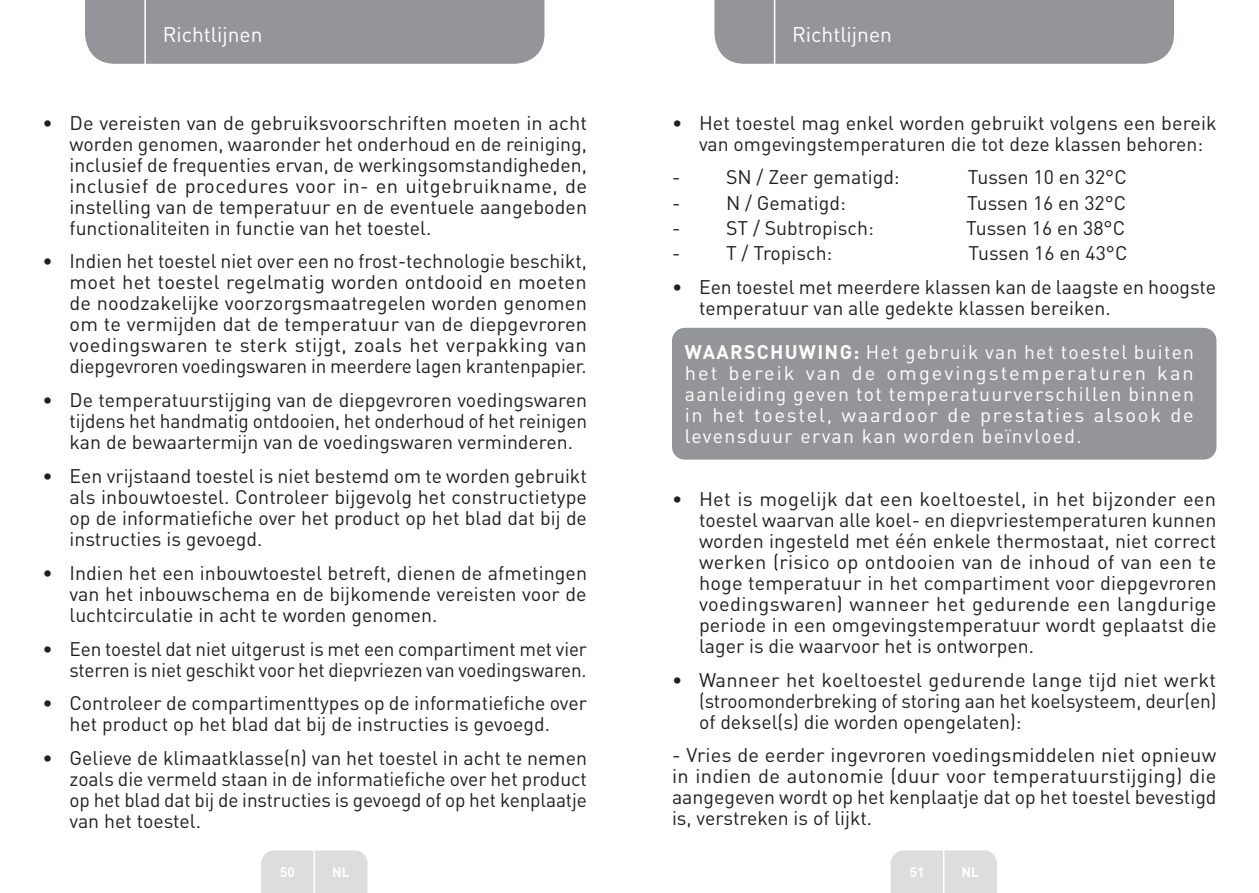
<style>
.page{position:relative;width:1259px;height:893px;background:#fff}
.page>*{position:absolute;margin:0;border:0;box-sizing:border-box;transform-origin:0 0}
.t1{font:21px "DIN Pro";color:#fff}
.Large_Text__3_2_mm{font:19.5px/21px "DIN Pro";color:#231f20;text-align:justify}
.Large_Text__3_2_mm-2{font:19.5px/21px "DIN Pro";letter-spacing:.07em;color:#fff;text-align:justify}
.t2{font:700 13.5px "DIN Pro";color:#fff}
.s1{font-weight:700}
</style>
<div class="page">
<div style="left:85px;top:0;width:459px;height:64px;background:#939598"></div>
<div style="left:714px;top:0;width:460px;height:64px;background:#939598"></div>
<div style="left:261px;top:850px;width:106px;height:43px;background:#dcdddf"></div>
<div style="left:890px;top:850px;width:107px;height:43px;background:#dcdddf"></div>
<hr style="left:313px;top:833px;width:2px;height:60px;background:#fff">
<hr style="left:943px;top:833px;width:1px;height:60px;background:#fff">
<hr style="left:144px;top:0;width:2px;height:66px;background:#fff">
<hr style="left:774px;top:0;width:1px;height:66px;background:#fff">
<div style="left:672px;top:328px;width:544px;height:132px;background:#939598;border-radius:13px"></div>
<p class="t1" style="left:163px;top:20px;width:101px">Richtlijnen</p>
<p class="t1" style="left:792px;top:20px;width:101px">Richtlijnen</p>
<p class="Large_Text__3_2_mm" style="left:70px;top:111px;width:519px;text-indent:-27px">• De vereisten van de gebruiksvoorschriften moeten in acht worden genomen, waaronder het onderhoud en de reiniging, inclusief de frequenties ervan, de werkingsomstandigheden, inclusief de procedures voor in- en uitgebruikname, de instelling van de temperatuur en de eventuele aangeboden functionaliteiten in functie van het toestel.</p>
<p class="Large_Text__3_2_mm" style="left:70px;top:250px;width:519px;text-indent:-27px">• Indien het toestel niet over een no frost-technologie beschikt, moet het toestel regelmatig worden ontdooid en moeten de noodzakelijke voorzorgsmaatregelen worden genomen om te vermijden dat de temperatuur van de diepgevroren voedingswaren te sterk stijgt, zoals het verpakking van diepgevroren voedingswaren in meerdere lagen krantenpapier.</p>
<p class="Large_Text__3_2_mm" style="left:70px;top:389px;width:519px;text-indent:-27px">• De temperatuurstijging van de diepgevroren voedingswaren tijdens het handmatig ontdooien, het onderhoud of het reinigen kan de bewaartermijn van de voedingswaren verminderen.</p>
<p class="Large_Text__3_2_mm" style="left:70px;top:465px;width:519px;text-indent:-27px">• Een vrijstaand toestel is niet bestemd om te worden gebruikt als inbouwtoestel. Controleer bijgevolg het constructietype op de informatiefiche over het product op het blad dat bij de instructies is gevoegd.</p>
<p class="Large_Text__3_2_mm" style="left:70px;top:561px;width:519px;text-indent:-27px">• Indien het een inbouwtoestel betreft, dienen de afmetingen van het inbouwschema en de bijkomende vereisten voor de luchtcirculatie in acht te worden genomen.</p>
<p class="Large_Text__3_2_mm" style="left:43px;top:637px;width:546px;text-align:right">• Een toestel dat niet uitgerust is met een compartiment met vier sterren is niet geschikt voor het diepvriezen van voedingswaren.</p>
<p class="Large_Text__3_2_mm" style="left:43px;top:692px;width:546px;text-align:center">• Controleer de compartimenttypes op de informatiefiche over het product op het blad dat bij de instructies is gevoegd.</p>
<p class="Large_Text__3_2_mm" style="left:70px;top:747px;width:519px;text-indent:-27px">• Gelieve de klimaatklasse(n) van het toestel in acht te nemen zoals die vermeld staan in de informatiefiche over het product op het blad dat bij de instructies is gevoegd of op het kenplaatje van het toestel.</p>
<p class="Large_Text__3_2_mm" style="left:699px;top:111px;width:519px;text-indent:-27px">• Het toestel mag enkel worden gebruikt volgens een bereik van omgevingstemperaturen die tot deze klassen behoren:</p>
<p class="Large_Text__3_2_mm" style="left:672px;top:166px;width:229px">- SN / Zeer gematigd:</p>
<p class="Large_Text__3_2_mm" style="left:967px;top:166px;width:160px">Tussen 10 en 32°C</p>
<p class="Large_Text__3_2_mm" style="left:672px;top:191px;width:175px">- N / Gematigd:</p>
<p class="Large_Text__3_2_mm" style="left:967px;top:191px;width:160px">Tussen 16 en 32°C</p>
<p class="Large_Text__3_2_mm" style="left:672px;top:217px;width:203px">- ST / Subtropisch:</p>
<p class="Large_Text__3_2_mm" style="left:966px;top:217px;width:160px">Tussen 16 en 38°C</p>
<p class="Large_Text__3_2_mm" style="left:672px;top:242px;width:162px">- T / Tropisch:</p>
<p class="Large_Text__3_2_mm" style="left:968px;top:242px;width:160px">Tussen 16 en 43°C</p>
<p class="Large_Text__3_2_mm" style="left:699px;top:276px;width:519px;text-indent:-27px">• Een toestel met meerdere klassen kan de laagste en hoogste temperatuur van alle gedekte klassen bereiken.</p>
<p class="Large_Text__3_2_mm-2" style="left:685px;top:341px;width:511px"><span class="s1">WAARSCHUWING:</span> Het gebruik van het toestel buiten het bereik van de omgevingstemperaturen kan aanleiding geven tot temperatuurverschillen binnen in het toestel, waardoor de prestaties alsook de levensduur ervan kan worden beïnvloed.</p>
<p class="Large_Text__3_2_mm" style="left:699px;top:487px;width:519px;text-indent:-27px">• Het is mogelijk dat een koeltoestel, in het bijzonder een toestel waarvan alle koel- en diepvriestemperaturen kunnen worden ingesteld met één enkele thermostaat, niet correct werken (risico op ontdooien van de inhoud of van een te hoge temperatuur in het compartiment voor diepgevroren voedingswaren) wanneer het gedurende een langdurige periode in een omgevingstemperatuur wordt geplaatst die lager is die waarvoor het is ontworpen.</p>
<p class="Large_Text__3_2_mm" style="left:699px;top:668px;width:519px;text-indent:-27px">• Wanneer het koeltoestel gedurende lange tijd niet werkt (stroomonderbreking of storing aan het koelsysteem, deur(en) of deksel(s) die worden opengelaten):</p>
<p class="Large_Text__3_2_mm" style="left:672px;top:744px;width:546px">- Vries de eerder ingevroren voedingsmiddelen niet opnieuw in indien de autonomie (duur voor temperatuurstijging) die aangegeven wordt op het kenplaatje dat op het toestel bevestigd is, verstreken is of lijkt.</p>
<p class="t2" style="left:280px;top:862px;width:16px">50</p>
<p class="t2" style="left:332px;top:862px;width:19px">NL</p>
<p class="t2" style="left:909px;top:862px;width:16px">51</p>
<p class="t2" style="left:961px;top:862px;width:19px">NL</p>
</div>
